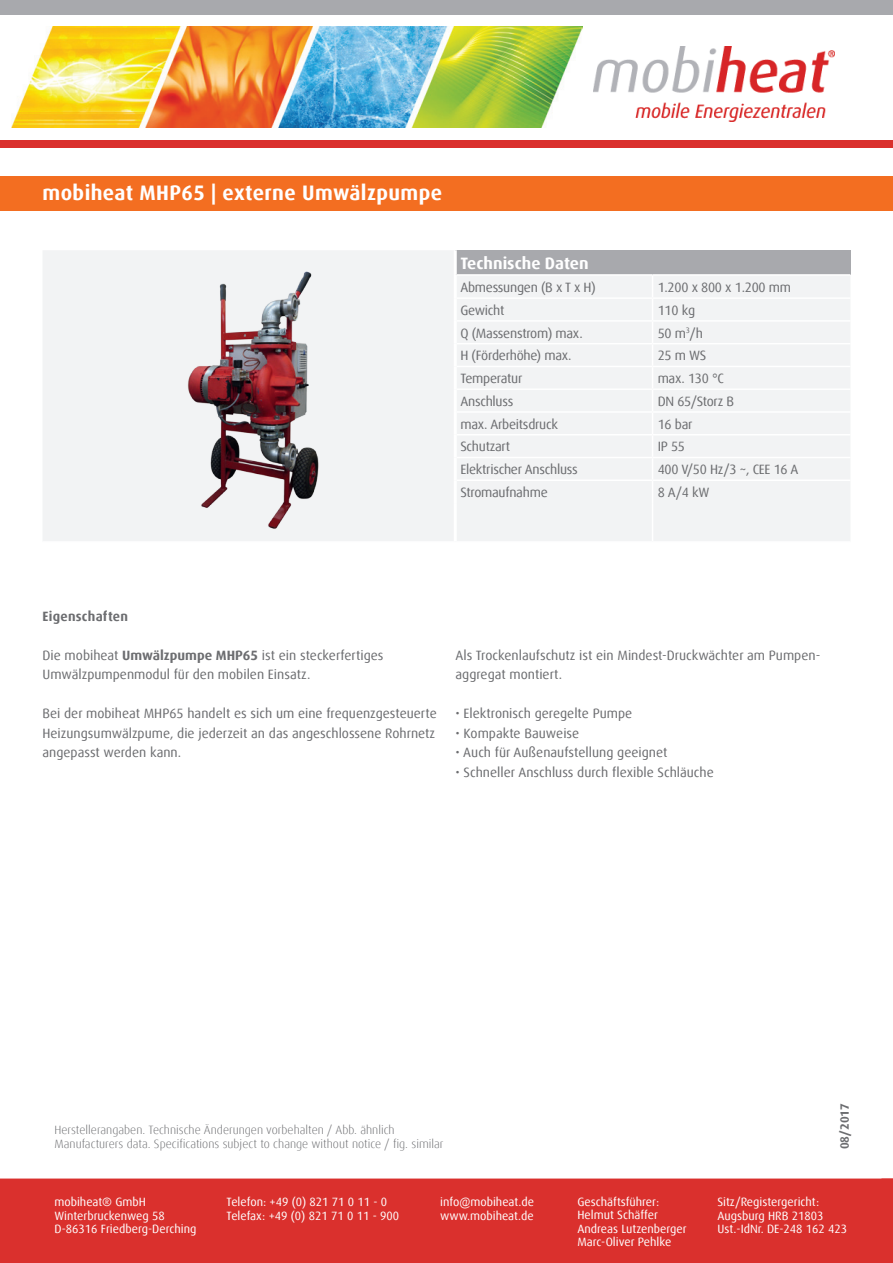
<style>
.page{position:relative;width:893px;height:1263px;background:#fff}
.page>*{position:absolute;margin:0;border:0;box-sizing:border-box;transform-origin:0 0}
.t1{font:700 21px "Dax Offc Pro";letter-spacing:.02em;color:#fff}
.t2{font:700 16.5px "Dax Offc Pro";color:#fff}
.t3{font:13.5px/19.5px "Dax Offc Pro";color:#6c6d70}
.t4{font:13.5px "Dax Offc Pro";letter-spacing:-.02em;color:#6c6d70}
.t5{font:700 13.5px "Dax Offc Pro";letter-spacing:.02em;color:#6c6d70}
.t6{font:12px/13.5px "Dax Offc Pro";color:#fff}
.t7{font:300 12px/14.4px "Dax Offc Pro";color:#6c6d70}
.t8{font:700 12px "Dax Offc Pro";color:#6c6d70}
.s1{font-weight:700}
</style>
<div class="page">
<div style="left:0;top:176px;width:893px;height:34px;background:#f36e21"></div>
<div style="left:43px;top:251px;width:807px;height:290px;background:#f2f3f4"></div>
<div style="left:455px;top:250px;width:395px;height:25px;background:#a8a9ad"></div>
<hr style="left:454px;top:250px;width:3px;height:25px;background:#fff">
<hr style="left:454px;top:275px;width:3px;height:23px;background:#fff">
<hr style="left:454px;top:298px;width:3px;height:23px;background:#fff">
<hr style="left:454px;top:321px;width:3px;height:23px;background:#fff">
<hr style="left:454px;top:344px;width:3px;height:22px;background:#fff">
<hr style="left:454px;top:366px;width:3px;height:23px;background:#fff">
<hr style="left:457px;top:297px;width:196px;height:2px;background:#fff">
<hr style="left:653px;top:297px;width:197px;height:2px;background:#fff">
<hr style="left:457px;top:320px;width:196px;height:2px;background:#fff">
<hr style="left:653px;top:320px;width:197px;height:2px;background:#fff">
<hr style="left:457px;top:343px;width:196px;height:1px;background:#fff">
<hr style="left:653px;top:343px;width:197px;height:1px;background:#fff">
<hr style="left:457px;top:366px;width:196px;height:1px;background:#fff">
<hr style="left:653px;top:366px;width:197px;height:1px;background:#fff">
<hr style="left:457px;top:274px;width:196px;height:2px;background:#fff">
<hr style="left:653px;top:274px;width:197px;height:2px;background:#fff">
<hr style="left:457px;top:388px;width:196px;height:2px;background:#fff">
<hr style="left:653px;top:388px;width:197px;height:2px;background:#fff">
<svg style="left:652px;top:276px;width:1px;height:227px"></svg>
<hr style="left:652px;top:503px;width:1px;height:38px;background:#fff">
<hr style="left:454px;top:389px;width:3px;height:23px;background:#fff">
<hr style="left:454px;top:412px;width:3px;height:23px;background:#fff">
<hr style="left:454px;top:435px;width:3px;height:22px;background:#fff">
<hr style="left:454px;top:457px;width:3px;height:23px;background:#fff">
<hr style="left:454px;top:480px;width:3px;height:23px;background:#fff">
<hr style="left:454px;top:503px;width:3px;height:38px;background:#fff">
<hr style="left:457px;top:411px;width:196px;height:2px;background:#fff">
<hr style="left:653px;top:411px;width:197px;height:2px;background:#fff">
<hr style="left:457px;top:434px;width:196px;height:1px;background:#fff">
<hr style="left:653px;top:434px;width:197px;height:1px;background:#fff">
<hr style="left:457px;top:457px;width:196px;height:1px;background:#fff">
<hr style="left:653px;top:457px;width:197px;height:1px;background:#fff">
<hr style="left:457px;top:479px;width:196px;height:2px;background:#fff">
<hr style="left:653px;top:479px;width:197px;height:2px;background:#fff">
<img style="left:171px;top:262px;width:156px;height:268px">
<div style="left:0;top:0;width:893px;height:15px;background:#a8a9ad"></div>
<img style="left:593px;top:46px;width:241px;height:76px">
<div style="left:0;top:140px;width:893px;height:7px;background:#da302d"></div>
<div style="left:0;top:1178px;width:880px;height:85px;background:#da302d"></div>
<img style="left:11px;top:27px;width:571px;height:100px">
<svg style="left:880px;top:1178px;width:13px;height:85px"></svg>
<h1 class="t1" style="left:43px;top:179px;width:401px">mobiheat MHP65 | externe Umwälzpumpe</h1>
<p class="t2" style="left:460px;top:252px;width:130px">Technische Daten</p>
<p class="t4" style="left:460px;top:278px;width:137px">Abmessungen (B x T x H)</p>
<p class="t4" style="left:658px;top:278px;width:135px">1.200 x 800 x 1.200 mm</p>
<p class="t4" style="left:460px;top:301px;width:46px">Gewicht</p>
<p class="t3" style="left:658px;top:300px;width:39px">110 kg</p>
<p class="t4" style="left:460px;top:324px;width:124px">Q (Massenstrom) max.</p>
<p class="t3" style="left:658px;top:323px;width:47px">50 m<sup>3</sup>/h</p>
<p class="t4" style="left:460px;top:347px;width:113px">H (Förderhöhe) max.</p>
<p class="t3" style="left:658px;top:346px;width:50px">25 m WS</p>
<p class="t4" style="left:460px;top:370px;width:64px">Temperatur</p>
<p class="t3" style="left:658px;top:369px;width:68px">max. 130 °C</p>
<p class="t4" style="left:460px;top:392px;width:54px">Anschluss</p>
<p class="t4" style="left:658px;top:392px;width:78px">DN 65/Storz B</p>
<p class="t4" style="left:460px;top:415px;width:99px">max. Arbeitsdruck</p>
<p class="t3" style="left:658px;top:414px;width:36px">16 bar</p>
<p class="t4" style="left:460px;top:438px;width:51px">Schutzart</p>
<p class="t3" style="left:658px;top:437px;width:29px">IP 55</p>
<p class="t4" style="left:460px;top:461px;width:119px">Elektrischer Anschluss</p>
<p class="t4" style="left:658px;top:461px;width:142px">400 V/50 Hz/3 ~, CEE 16 A</p>
<p class="t4" style="left:460px;top:484px;width:89px">Stromaufnahme</p>
<p class="t3" style="left:658px;top:483px;width:53px">8 A/4 kW</p>
<p class="t5" style="left:43px;top:607px;width:87px">Eigenschaften</p>
<p class="t3" style="left:43px;top:645px;width:343px">Die mobiheat <span class="s1">Umwälzpumpe MHP65</span> ist ein steckerfertiges<br>Umwälzpumpen modul für den mobilen Einsatz.</p>
<p class="t3" style="left:43px;top:704px;width:396px;text-align:justify">Bei der mobiheat MHP65 handelt es sich um eine frequenzge steuerte Heizungsumwälzpume, die jederzeit an das angeschlos sene Rohrnetz angepasst werden kann.</p>
<p class="t3" style="left:455px;top:645px;width:366px">Als Trockenlaufschutz ist ein Mindest-Druckwächter am Pumpen&shy;aggregat montiert.</p>
<p class="t3" style="left:455px;top:704px;width:178px">• Elektronisch geregelte Pumpe</p>
<p class="t3" style="left:455px;top:723px;width:125px">• Kompakte Bauweise</p>
<p class="t3" style="left:455px;top:743px;width:213px">• Auch für Außenaufstellung geeignet</p>
<p class="t3" style="left:455px;top:762px;width:260px">• Schneller Anschluss durch flexible Schläuche</p>
<p class="t7" style="left:54px;top:1122px;width:391px">Herstellerangaben. Technische Änderungen vorbehalten / Abb. ähnlich<br>Manufacturers data. Specifications subject to change without notice / fig. similar</p>
<p class="t8" style="left:837px;top:1149px;width:48px;rotate:-90deg">08/2017</p>
<p class="t6" style="left:227px;top:1195px;width:174px">Telefon: +49 (0) 821 71 0 11 - 0<br>Telefax: +49 (0) 821 71 0 11 - 900</p>
<p class="t6" style="left:440px;top:1195px;width:95px">info@mobiheat.de www.mobiheat.de</p>
<p class="t6" style="left:577px;top:1195px;width:111px">Geschäftsführer:<br>Helmut Schäffer<br>Andreas Lutzenberger<br>Marc-Oliver Pehlke</p>
<p class="t6" style="left:54px;top:1195px;width:144px">mobiheat® GmbH<br>Winterbruckenweg 58<br>D-86316 Friedberg-Derching</p>
<p class="t6" style="left:717px;top:1195px;width:131px">Sitz/Registergericht:<br>Augsburg HRB 21803<br>Ust.-IdNr. DE-248 162 423</p>
</div>
